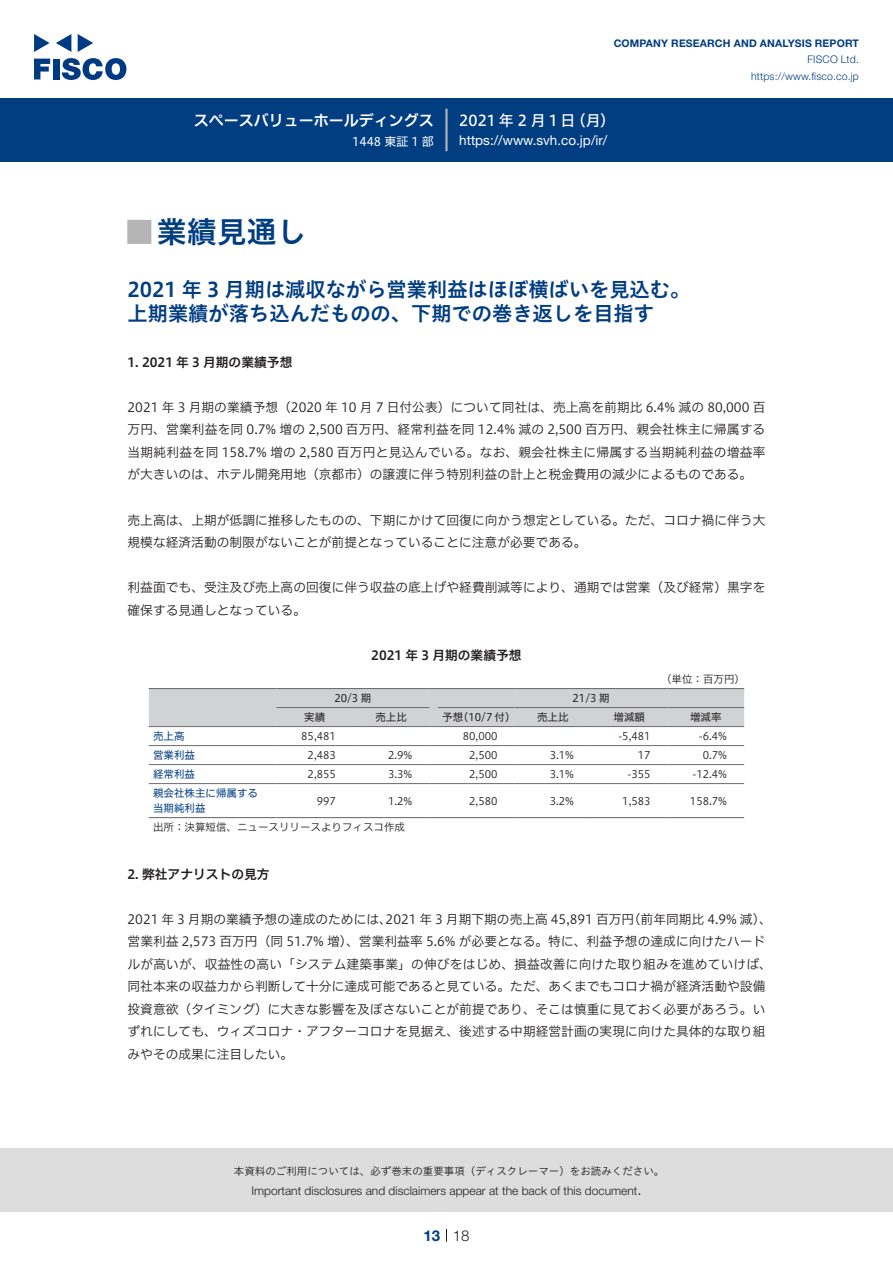
<style>
.page{position:relative;width:893px;height:1263px;background:#fff}
.page>*{position:absolute;margin:0;border:0;box-sizing:border-box;transform-origin:0 0}
.t1{font:30px "Hiragino UD Sans Std N W6";color:#003d81}
.t2{font:700 24px "Koz Go Pro";color:#b5b5b6}
.t3{font:20.25px/24px "Hiragino UD Sans Std W6";color:#003d81}
.t4{font:15px "Hiragino UD Sans F Std N W6";color:#fff}
.t5{font:15px "Hiragino UD Sans F Std N W5";letter-spacing:.185em;color:#fff}
.t6{font:300 15px "Helvetica Neue LT Std";color:#231f20}
.t7{font:700 15px "Helvetica Neue LT Std";color:#003d81}
.t8{font:13.5px "Helvetica Neue LT Std";color:#fff}
.t9{font:12.75px/22.5px "Hiragino UD Sans F Std N W3";color:#231f20}
.t10{font:12.75px "Hiragino UD Sans F Std N W6";color:#231f20}
.t11{font:300 12px "Helvetica Neue LT Std";color:#231f20}
.t12{font:12px "Hiragino UD Sans F Std N W4";color:#fff}
.t13{font:10.5px "Hiragino UD Sans F Std N W3";color:#231f20}
.t14{font:10.5px "Hiragino UD Sans Std W3";color:#231f20}
.t15{font:10.5px "Hiragino UD Sans F Std N W4";color:#231f20}
.t16{font:700 10.5px "Helvetica Neue LT Std";letter-spacing:.015em;color:#003d81}
.t17{font:300 10.5px/16.5px "Helvetica Neue LT Std";letter-spacing:.015em;color:#003d81;text-align:right}
.t18{font:10.5px/19px "Hiragino UD Sans F Std N W4";color:#003d81}
</style>
<div class="page">
<div style="left:0;top:1148px;width:893px;height:64px;background:#ddd"></div>
<svg style="left:34px;top:59px;width:16px;height:20px"></svg>
<div style="left:53px;top:59px;width:6px;height:20px;background:#003a83"></div>
<svg style="left:62px;top:58px;width:64px;height:22px"></svg>
<svg style="left:34px;top:34px;width:16px;height:18px"></svg>
<svg style="left:78px;top:34px;width:15px;height:18px"></svg>
<svg style="left:56px;top:34px;width:15px;height:18px"></svg>
<div style="left:0;top:98px;width:893px;height:64px;background:#003d81"></div>
<hr style="left:445px;top:109px;width:3px;height:42px;background:#b5b5b6">
<svg style="left:446px;top:1229px;width:1px;height:13px"></svg>
<hr style="left:149px;top:745px;width:127px;height:1px;background:#6c6d70">
<hr style="left:276px;top:745px;width:77px;height:1px;background:#6c6d70">
<hr style="left:353px;top:745px;width:76px;height:1px;background:#6c6d70">
<hr style="left:438px;top:745px;width:76px;height:1px;background:#6c6d70">
<hr style="left:514px;top:745px;width:77px;height:1px;background:#6c6d70">
<hr style="left:591px;top:745px;width:77px;height:1px;background:#6c6d70">
<hr style="left:668px;top:745px;width:76px;height:1px;background:#6c6d70">
<hr style="left:149px;top:764px;width:127px;height:1px;background:#6c6d70">
<hr style="left:276px;top:764px;width:77px;height:1px;background:#6c6d70">
<hr style="left:353px;top:764px;width:76px;height:1px;background:#6c6d70">
<hr style="left:438px;top:764px;width:76px;height:1px;background:#6c6d70">
<hr style="left:514px;top:764px;width:77px;height:1px;background:#6c6d70">
<hr style="left:591px;top:764px;width:77px;height:1px;background:#6c6d70">
<hr style="left:668px;top:764px;width:76px;height:1px;background:#6c6d70">
<hr style="left:149px;top:783px;width:127px;height:1px;background:#6c6d70">
<hr style="left:276px;top:783px;width:77px;height:1px;background:#6c6d70">
<hr style="left:353px;top:783px;width:76px;height:1px;background:#6c6d70">
<hr style="left:438px;top:783px;width:76px;height:1px;background:#6c6d70">
<hr style="left:514px;top:783px;width:77px;height:1px;background:#6c6d70">
<hr style="left:591px;top:783px;width:77px;height:1px;background:#6c6d70">
<hr style="left:668px;top:783px;width:76px;height:1px;background:#6c6d70">
<svg style="left:149px;top:688px;width:595px;height:39px;background:#cbccce"></svg>
<hr style="left:438px;top:688px;width:76px;height:1px;background:#6c6d70">
<hr style="left:514px;top:688px;width:77px;height:1px;background:#6c6d70">
<hr style="left:591px;top:688px;width:77px;height:1px;background:#6c6d70">
<hr style="left:668px;top:688px;width:76px;height:1px;background:#6c6d70">
<hr style="left:149px;top:817px;width:127px;height:1px;background:#6c6d70">
<hr style="left:276px;top:817px;width:77px;height:1px;background:#6c6d70">
<hr style="left:353px;top:817px;width:76px;height:1px;background:#6c6d70">
<hr style="left:438px;top:817px;width:76px;height:1px;background:#6c6d70">
<hr style="left:514px;top:817px;width:77px;height:1px;background:#6c6d70">
<hr style="left:591px;top:817px;width:77px;height:1px;background:#6c6d70">
<hr style="left:668px;top:817px;width:76px;height:1px;background:#6c6d70">
<p class="t4" style="left:194px;top:109px;width:242px">スペースバリューホールディングス</p>
<p class="t12" style="left:352px;top:132px;width:83px">1448 東証 1 部</p>
<p class="t16" style="left:614px;top:37px;width:247px">COMPANY RESEARCH AND ANALYSIS REPORT</p>
<p class="t17" style="left:751px;top:51px;width:109px">FISCO Ltd. https://www.fisco.co j p.</p>
<p class="t5" style="left:459px;top:109px;width:118px">2021年2月1日</p>
<p class="t5" style="left:571px;top:109px;width:46px">（月(</p>
<p class="t8" style="left:459px;top:132px;width:150px">https: / / w w w . s v h . c o j p. /i r/</p>
<h1 class="t1" style="left:157px;top:209px;width:151px">業績見通し</h1>
<h2 class="t2" style="left:128px;top:217px;width:25px">█</h2>
<h3 class="t3" style="left:128px;top:276px;width:564px">2021 年 3 月期は減収ながら営業利益はほぼ横ばいを見込む。上期業績が落ち込んだものの、下期での巻き返しを目指す</h3>
<p class="t10" style="left:128px;top:352px;width:166px">1. 2021 年 3 月期の業績予想</p>
<p class="t9" style="left:128px;top:395px;width:639px;text-align:justify">2021 年 3 月期の業績予想（2020 年 10 月 7 日付公表）について同社は、売上高を前期比 6.4% 減の 80,000 百万円、営業利益を同 0.7% 増の 2,500 百万円、経常利益を同 12.4% 減の 2,500 百万円、親会社株主に帰属する当期純利益を同 158.7% 増の 2,580 百万円と見込んでいる。なお、親会社株主に帰属する当期純利益の増益率が大きいのは、ホテル開発用地（京都市）の譲渡に伴う特別利益の計上と税金費用の減少によるものである。</p>
<p class="t9" style="left:128px;top:508px;width:639px">売上高は、上期が低調に推移したものの、下期にかけて回復に向かう想定としている。ただ、コロナ禍に伴う大規模な経済活動の制限がないことが前提となっていることに注意が必要である。</p>
<p class="t9" style="left:128px;top:575px;width:639px">利益面でも、受注及び売上高の回復に伴う収益の底上げや経費削減等により、通期では営業（及び経常）黒字を確保する見通しとなっている。</p>
<p class="t10" style="left:371px;top:645px;width:152px">2021 年 3 月期の業績予想</p>
<p class="t13" style="left:661px;top:671px;width:85px">（単位：百万円(</p>
<p class="t15" style="left:573px;top:690px;width:39px">21/3 期</p>
<p class="t15" style="left:334px;top:690px;width:39px">20/3 期</p>
<p class="t15" style="left:304px;top:709px;width:22px">実績</p>
<p class="t15" style="left:375px;top:709px;width:33px">売上比</p>
<p class="t15" style="left:458px;top:709px;width:59px">（10/7 付）</p>
<p class="t15" style="left:442px;top:709px;width:22px">予想</p>
<p class="t15" style="left:537px;top:709px;width:33px">売上比</p>
<p class="t15" style="left:614px;top:709px;width:33px">増減額</p>
<p class="t15" style="left:690px;top:709px;width:33px">増減率</p>
<p class="t18" style="left:153px;top:726px;width:33px">売上高</p>
<p class="t13" style="left:301px;top:728px;width:36px">85,481</p>
<p class="t13" style="left:463px;top:728px;width:36px">80,000</p>
<p class="t13" style="left:618px;top:728px;width:34px">-5,481</p>
<p class="t13" style="left:699px;top:728px;width:30px">-6.4%</p>
<p class="t18" style="left:153px;top:745px;width:44px">営業利益</p>
<p class="t13" style="left:308px;top:747px;width:30px">2,483</p>
<p class="t13" style="left:388px;top:747px;width:26px">2.9%</p>
<p class="t13" style="left:469px;top:747px;width:30px">2,500</p>
<p class="t13" style="left:550px;top:747px;width:26px">3.1%</p>
<p class="t13" style="left:638px;top:747px;width:14px">17</p>
<p class="t13" style="left:703px;top:747px;width:26px">0.7%</p>
<p class="t18" style="left:153px;top:764px;width:107px">経常利益<br>親会社株主に帰属する</p>
<p class="t13" style="left:308px;top:766px;width:30px">2,855</p>
<p class="t13" style="left:388px;top:766px;width:26px">3.3%</p>
<p class="t13" style="left:388px;top:793px;width:26px">1.2%</p>
<p class="t13" style="left:317px;top:793px;width:21px">997</p>
<p class="t18" style="left:153px;top:798px;width:54px">当期純利益</p>
<p class="t13" style="left:153px;top:819px;width:254px">出所：決算短信、ニュースリリースよりフィスコ作成</p>
<p class="t10" style="left:128px;top:864px;width:144px">2. 弊社アナリストの見方</p>
<p class="t13" style="left:469px;top:766px;width:30px">2,500</p>
<p class="t13" style="left:469px;top:793px;width:30px">2,580</p>
<p class="t13" style="left:550px;top:766px;width:26px">3.1%</p>
<p class="t13" style="left:550px;top:793px;width:26px">3.2%</p>
<p class="t13" style="left:627px;top:766px;width:25px">-355</p>
<p class="t13" style="left:622px;top:793px;width:30px">1,583</p>
<p class="t13" style="left:692px;top:766px;width:36px">-12.4%</p>
<p class="t13" style="left:690px;top:793px;width:39px">158.7%</p>
<p class="t9" style="left:628px;top:907px;width:145px">（前年同期比 4.9% 減、(</p>
<p class="t9" style="left:128px;top:907px;width:646px">2021 年 3 月期の業績予想の達成のためには、<br>営業利益 2,573 百万円（同 51.7% 増）、営業利益率 5.6% が必要となる。特に、利益予想の達成に向けたハードルが高いが、収益性の高い「システム建築事業」の伸びをはじめ、損益改善に向けた取り組みを進めていけば、同社本来の収益力から判断して十分に達成可能であると見ている。ただ、あくまでもコロナ禍が経済活動や設備投資意欲（タイミング）に大きな影響を及ぼさないことが前提であり、そこは慎重に見ておく必要があろう。いずれにしても、ウィズコロナ・アフターコロナを見据え、後述する中期経営計画の実現に向けた具体的な取り組みやその成果に注目したい。</p>
<p class="t9" style="left:386px;top:907px;width:250px">2021 年 3 月期下期の売上高 45,891 百万円</p>
<p class="t14" style="left:234px;top:1163px;width:432px">本資料のご利用については、必ず巻末の重要事項（ディスクレーマー）をお読みください。</p>
<p class="t6" style="left:637px;top:1180px;width:6px">.</p>
<p class="t11" style="left:251px;top:1183px;width:387px">Important disclosures and disclaimers appear at the back of this document</p>
<p class="t7" style="left:423px;top:1226px;width:18px">13</p>
<p class="t6" style="left:453px;top:1226px;width:18px">18</p>
</div>
